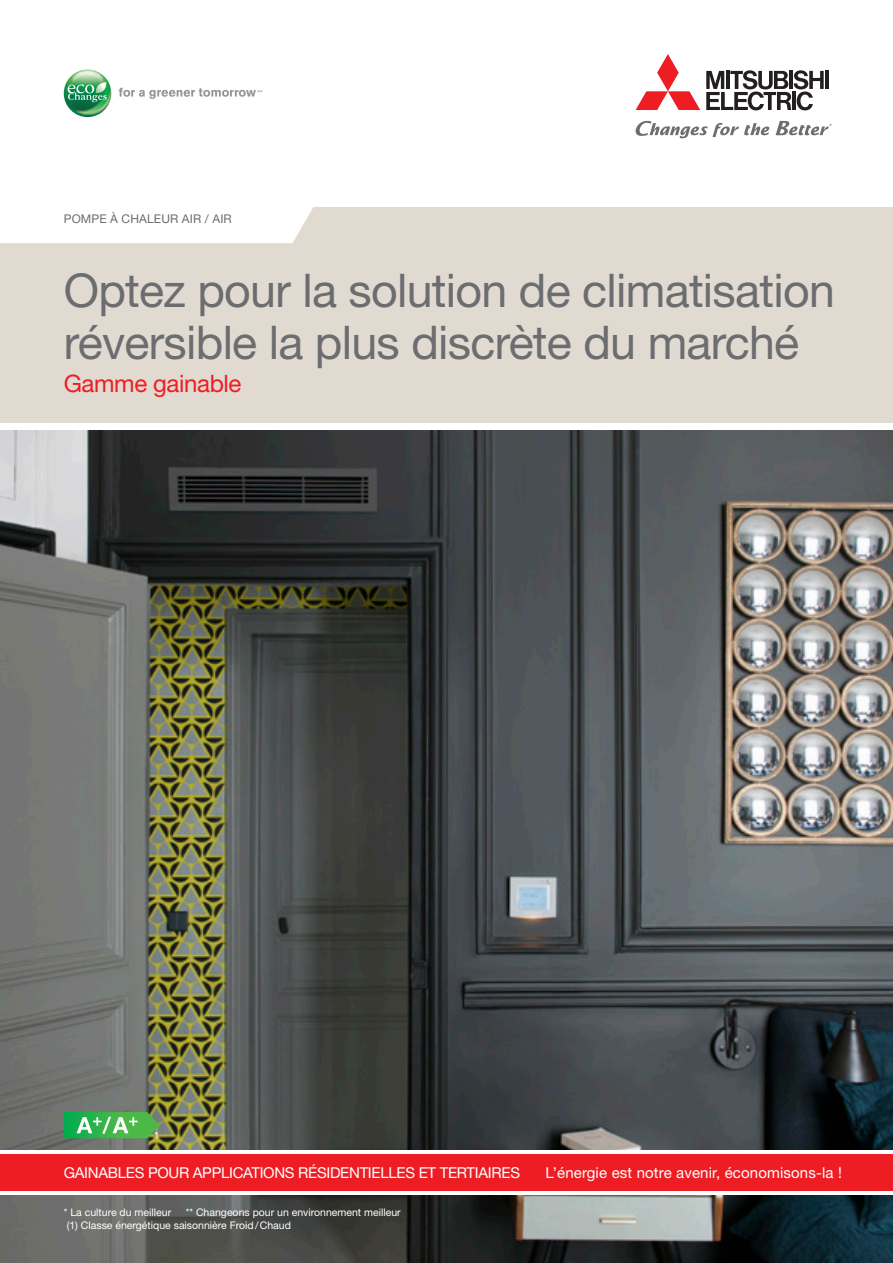
<style>
.page{position:relative;width:893px;height:1263px;background:#fff}
.page>*{position:absolute;margin:0;border:0;box-sizing:border-box;transform-origin:0 0}
.t1{font:46.5px/51.8px "Helvetica Neue LT Pro";letter-spacing:-.015em;color:#6c6d70}
.t2{font:24px "Helvetica Neue LT Pro";letter-spacing:-.015em;color:#ee1d23}
.t3{font:15px "Helvetica Neue LT Pro";letter-spacing:-.02em;color:#fff}
.t4{font:15px "Helvetica Neue LT Pro";letter-spacing:.01em;color:#fff}
.t5{font:12px "Helvetica Neue LT Pro";letter-spacing:.01em;color:#6c6d70}
.t6{font:10.5px/12.6px "Helvetica Neue LT Pro";color:#fff}
.t7{font:8.4px "Helvetica Neue LT Pro";color:#939598}
.t8{font:7.35px "Helvetica Neue LT Pro";color:#6c6d70}
</style>
<div class="page">
<img style="left:0;top:430px;width:893px;height:833px">
<hr style="left:0;top:1150px;width:893px;height:4px;background:#fff">
<div style="left:0;top:1190px;width:893px;height:5px;background:#fff"></div>
<div style="left:0;top:207px;width:893px;height:216px;background:#e1dad1"></div>
<div style="left:0;top:207px;width:313px;height:36px;background:#fff"></div>
<svg style="left:119px;top:88px;width:137px;height:11px"></svg>
<img style="left:64px;top:70px;width:47px;height:47px;border-radius:24px">
<svg style="left:68px;top:82px;width:39px;height:20px"></svg>
<svg style="left:636px;top:54px;width:64px;height:56px"></svg>
<hr style="left:825px;top:71px;width:4px;height:18px;background:#231f20">
<svg style="left:706px;top:70px;width:118px;height:40px"></svg>
<svg style="left:776px;top:121px;width:53px;height:14px"></svg>
<svg style="left:635px;top:121px;width:134px;height:17px"></svg>
<svg style="left:64px;top:1112px;width:96px;height:26px;background:#53ba63"></svg>
<div style="left:0;top:1154px;width:893px;height:36px;background:#ee1d23"></div>
<p class="t7" style="left:257px;top:88px;width:7px">**</p>
<p class="t5" style="left:64px;top:211px;width:169px">POMPE À CHALEUR AIR / AIR</p>
<p class="t8" style="left:830px;top:122px;width:4px">*</p>
<h1 class="t1" style="left:64px;top:264px;width:773px">Optez pour la solution de climatisation réversible la plus discrète du marché</h1>
<h2 class="t2" style="left:64px;top:369px;width:179px">Gamme gainable</h2>
<p class="t6" style="left:154px;top:1129px;width:7px">1</p>
<h3 class="t3" style="left:64px;top:1163px;width:458px">GAINABLES POUR APPLICATIONS RÉSIDENTIELLES ET TERTIAIRES</h3>
<h3 class="t4" style="left:546px;top:1163px;width:298px">L’énergie est notre avenir, économisons-la !</h3>
<p class="t6" style="left:67px;top:1206px;width:335px;text-indent:119px">** Changeons pour un environnement meilleur (1) Classe énergétique saisonnière Froid/Chaud</p>
<p class="t6" style="left:64px;top:1206px;width:109px">* La culture du meilleur</p>
</div>
